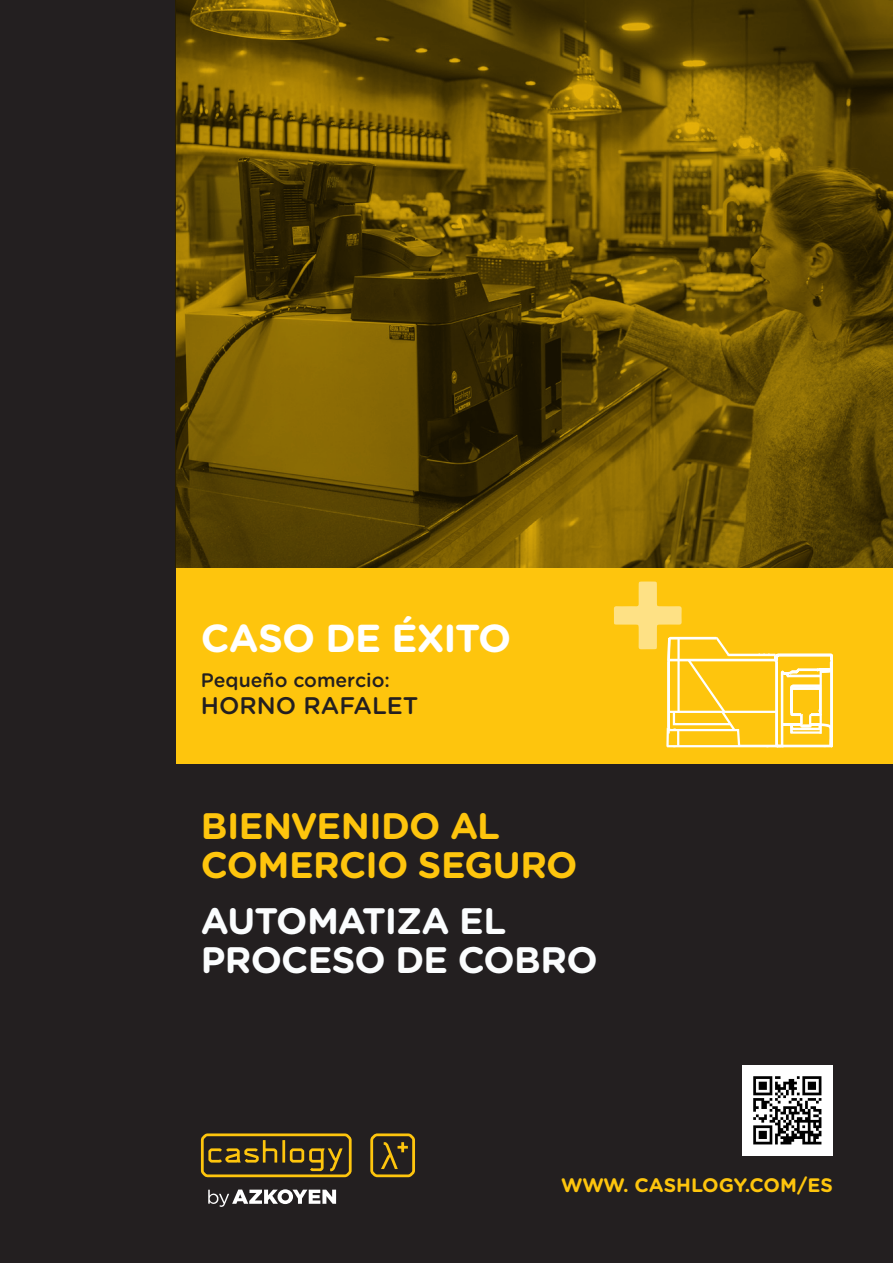
<style>
.page{position:relative;width:893px;height:1263px;background:#231f20}
.page>*{position:absolute;margin:0;border:0;box-sizing:border-box;transform-origin:0 0}
.t1{font:700 39px "Gotham Rounded";letter-spacing:-.025em;color:#fff}
.t2{font:700 36.9px/39px "Gotham Rounded";letter-spacing:-.015em;color:#fec50d}
.t3{font:700 36.9px/39px "Gotham Rounded";letter-spacing:-.02em;color:#fbfdfe}
.t4{font:500 24px "Gotham Rounded";color:#231f20}
.t5{font:700 19.5px "Gotham Rounded";letter-spacing:-.005em;color:#fec50d}
.t6{font:500 19.5px "Gotham Rounded";color:#231f20}
</style>
<div class="page">
<svg style="left:175px;top:0;width:718px;height:568px"></svg>
<div style="left:176px;top:568px;width:717px;height:195px;background:#fec50d"></div>
<svg style="left:614px;top:581px;width:219px;height:167px"></svg>
<hr style="left:792px;top:685px;width:28px;height:2px;background:#fff">
<img style="left:743px;top:1065px;width:90px;height:90px">
<svg style="left:201px;top:1133px;width:151px;height:44px"></svg>
<svg style="left:370px;top:1133px;width:45px;height:44px"></svg>
<svg style="left:208px;top:1189px;width:128px;height:18px"></svg>
<p class="t1" style="left:201px;top:610px;width:312px">CASO DE ÉXITO</p>
<p class="t6" style="left:201px;top:666px;width:191px">Pequeño comercio:</p>
<p class="t4" style="left:201px;top:688px;width:219px">HORNO RAFALET</p>
<p class="t2" style="left:201px;top:804px;width:378px">BIENVENIDO AL<br>COMERCIO SEGURO</p>
<p class="t3" style="left:201px;top:899px;width:398px">AUTOMATIZA EL<br>PROCESO DE COBRO</p>
<p class="t5" style="left:561px;top:1171px;width:273px">WWW. CASHLOGY.COM/ES</p>
</div>
